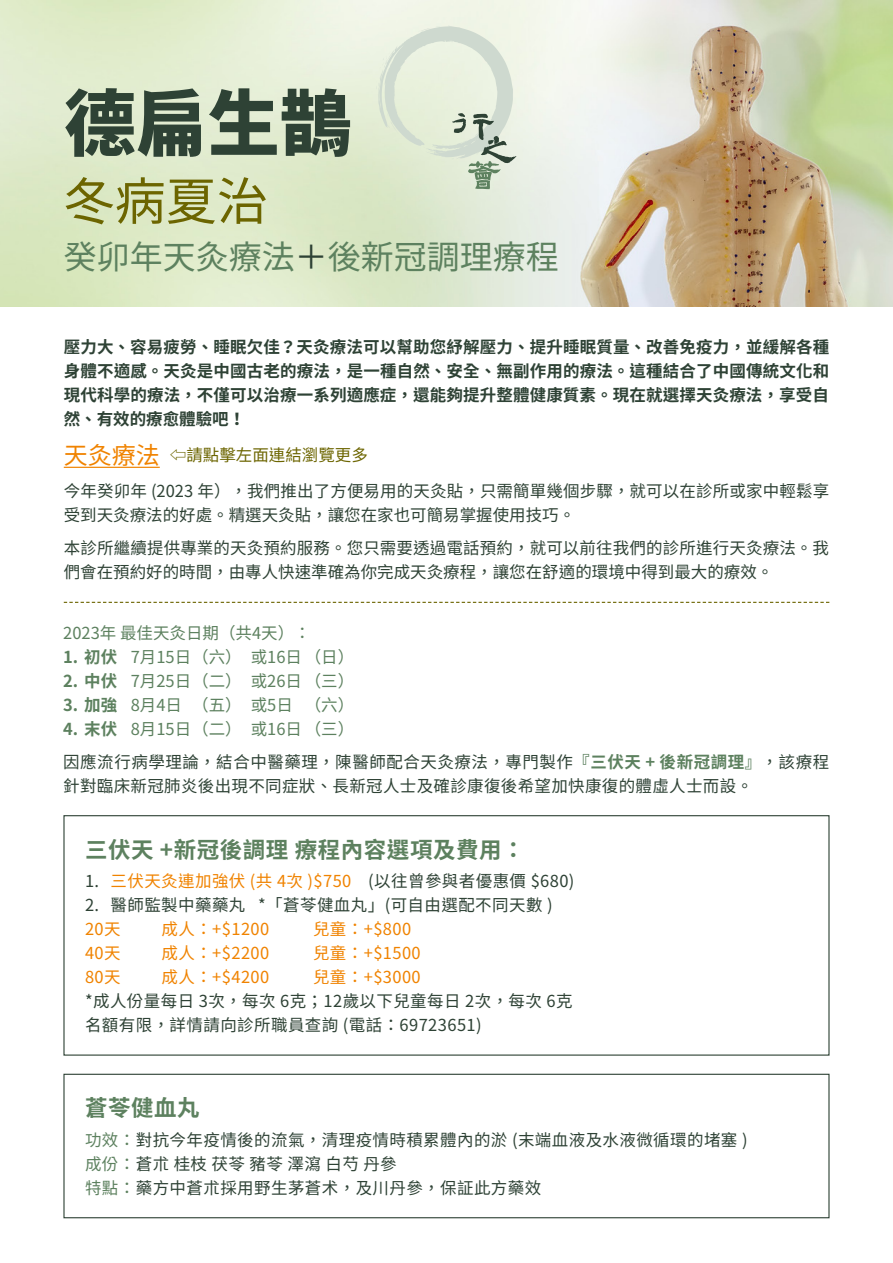
<style>
.page{position:relative;width:893px;height:1263px;background:#fff}
.page>*{position:absolute;margin:0;border:0;box-sizing:border-box;transform-origin:0 0}
.t1{font:900 72px "Noto Sans CJ Ktc";color:#2e4235}
.t2{font:51px "Noto Sans CJ Ktc";color:#6c6500}
.t3{font:33px "Noto Sans CJ Ktc";color:#5d815f}
.t4{font:24px "Noto Sans CJ Ktc";color:#f08300}
.t5{font:700 22.5px "Noto Sans CJ Ktc";letter-spacing:.025em;color:#5d815f}
.t6{font:16.5px/24px "Noto Sans CJ Ktc";letter-spacing:.02em;color:#2e4235}
.t7{font:700 16.5px/24px "Noto Sans CJ Ktc";letter-spacing:.01em;color:#2e4235;text-align:justify}
.t8{font:16.5px "Noto Sans CJ Ktc";color:#5d815f}
.t9{font:16.5px "Noto Sans CJ Ktc";letter-spacing:.025em;color:#f08300}
.t10{font:16.5px "Noto Sans CJ Ktc";color:#6c6500}
.s1{color:#2e4235}
.s2{font-weight:700}
.s3{font-weight:700;color:#5d815f}
.s4{color:#5d815f}
.s5{color:#f08300}
</style>
<div class="page">
<img style="left:0;top:0;width:893px;height:306px">
<svg style="left:376px;top:25px;width:141px;height:164px;background:#dbe4d3"></svg>
<hr style="left:64px;top:467px;width:96px;height:1px;background:#f08300">
<div style="left:63px;top:1074px;width:766px;height:144px;border:1px solid #2e4235"></div>
<div style="left:63px;top:815px;width:766px;height:241px;border:1px solid #2e4235"></div>
<svg style="left:64px;top:602px;width:765px;height:1px"></svg>
<h1 class="t1" style="left:64px;top:83px;width:289px">德扁生鵲</h1>
<h2 class="t2" style="left:64px;top:172px;width:205px">冬病夏治</h2>
<h3 class="t3" style="left:64px;top:238px;width:497px">癸卯年天灸療法<span class="s1">＋</span>後新冠調理療程</h3>
<p class="t7" style="left:64px;top:335px;width:767px">壓力大、容易疲勞、睡眠欠佳？天灸療法可以幫助您紓解壓力、提升睡眠質量、改善免疫力，並緩解各種身體不適感。天灸是中國古老的療法，是一種自然、安全、無副作用的療法。這種結合了中國傳統文化和現代科學的療法，不僅可以治療一系列適應症，還能夠提升整體健康質素。現在就選擇天灸療法，享受自然、有效的療愈體驗吧！</p>
<h3 class="t4" style="left:64px;top:441px;width:97px">天灸療法</h3>
<p class="t6" style="left:64px;top:479px;width:767px">今年癸卯年 (2023 年），我們推出了方便易用的天灸貼，只需簡單幾個步驟，就可以在診所或家中輕鬆享受到天灸療法的好處。精選天灸貼，讓您在家也可簡易掌握使用技巧。</p>
<p class="t6" style="left:64px;top:536px;width:767px">本診所繼續提供專業的天灸預約服務。您只需要透過電話預約，就可以前往我們的診所進行天灸療法。我們會在預約好的時間，由專人快速準確為你完成天灸療程，讓您在舒適的環境中得到最大的療效。</p>
<p class="t10" style="left:170px;top:446px;width:200px">⇦請點擊左面連結瀏覽更多</p>
<p class="t8" style="left:63px;top:624px;width:249px">2023年 最佳天灸日期（共4天）：</p>
<p class="t8" style="left:63px;top:648px;width:292px"><span class="s2">1. 初伏</span> 7月15日（六）或16日（日）</p>
<p class="t8" style="left:63px;top:672px;width:292px"><span class="s2">2. 中伏</span> 7月25日（二）或26日（三）</p>
<p class="t8" style="left:63px;top:696px;width:292px"><span class="s2">3. 加強</span> 8月4日 （五）或5日 （六）</p>
<p class="t6" style="left:63px;top:713px;width:767px;line-height:32.5px"><span class="s3">4. 末伏</span> <span class="s4">8月15日（二）或16日（三）<br></span>因應流行病學理論，結合中醫藥理，陳醫師配合天灸療法，專門製作<span class="s3">『三伏天 + 後新冠調理』</span>，該療程</p>
<p class="t6" style="left:63px;top:774px;width:691px">針對臨床新冠肺炎後出現不同症狀、長新冠人士及確診康復後希望加快康復的體虛人士而設。</p>
<h3 class="t5" style="left:85px;top:837px;width:441px">三伏天 +新冠後調理 療程內容選項及費用：</h3>
<p class="t6" style="left:85px;top:869px;width:491px">1. <span class="s5">三伏天灸連加強伏 (共 4次 )$750</span> (以往曾參與者優惠價 $680)</p>
<p class="t6" style="left:85px;top:893px;width:469px">2. 醫師監製中藥藥丸 *「蒼苓健血丸」(可自由選配不同天數 )</p>
<p class="t9" style="left:85px;top:920px;width:37px">20天</p>
<p class="t9" style="left:162px;top:920px;width:109px">成人：+$1200</p>
<p class="t9" style="left:313px;top:920px;width:100px">兒童：+$800</p>
<p class="t9" style="left:85px;top:944px;width:37px">40天</p>
<p class="t9" style="left:162px;top:944px;width:109px">成人：+$2200</p>
<p class="t9" style="left:313px;top:944px;width:109px">兒童：+$1500</p>
<p class="t9" style="left:85px;top:968px;width:37px">80天</p>
<p class="t9" style="left:162px;top:968px;width:109px">成人：+$4200</p>
<p class="t9" style="left:313px;top:968px;width:109px">兒童：+$3000</p>
<p class="t6" style="left:85px;top:989px;width:489px">*成人份量每日 3次，每次 6克；12歲以下兒童每日 2次，每次 6克名額有限，詳情請向診所職員查詢 (電話：69723651)</p>
<h3 class="t5" style="left:85px;top:1095px;width:116px">蒼苓健血丸</h3>
<p class="t6" style="left:85px;top:1128px;width:664px"><span class="s4">功效：</span>對抗今年疫情後的流氣，清理疫情時積累體內的淤 (末端血液及水液微循環的堵塞 )<span class="s4">成份：</span>蒼朮 桂枝 茯苓 豬苓 澤瀉 白芍 丹參<br><span class="s4">特點：</span>藥方中蒼朮採用野生茅蒼术，及川丹參，保証此方藥效</p>
</div>
